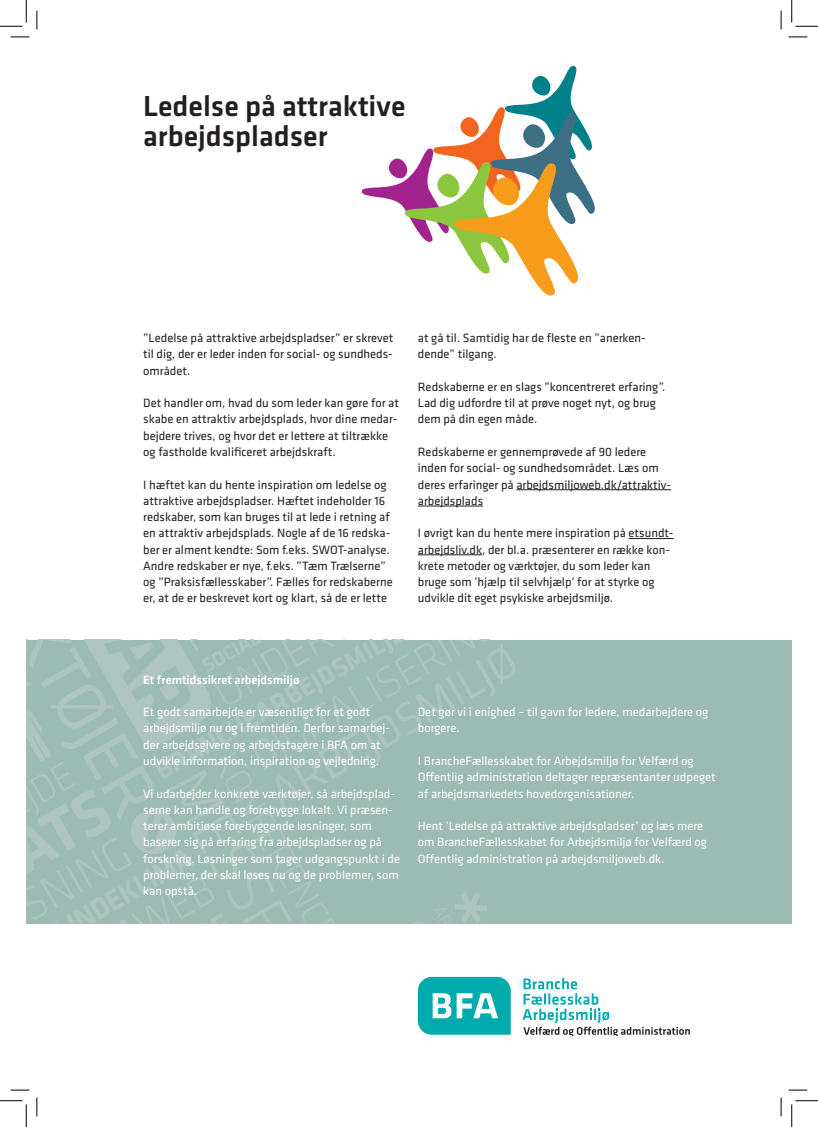
<style>
.page{position:relative;width:818px;height:1127px;background:#fff}
.page>*{position:absolute;margin:0;border:0;box-sizing:border-box;transform-origin:0 0}
.Overskrift_forside{font:500 30px/30px "Klavika";color:#231f20}
.BAR_Brød{font:12.5px/16.2px "Klavika";color:#231f20}
.BAR_Brød-2{font:12.5px/16.2px "Klavika";color:#fff}
.BAR_Brød-3{font:500 12.5px "Klavika";color:#fff}
</style>
<div class="page">
<hr style="left:516px;top:489px;width:155px;height:1px;background:#231f20">
<hr style="left:418px;top:505px;width:65px;height:1px;background:#231f20">
<hr style="left:628px;top:538px;width:45px;height:1px;background:#231f20">
<hr style="left:418px;top:554px;width:64px;height:1px;background:#231f20">
<div style="left:26px;top:639px;width:766px;height:284px;background:#9cbbb2"></div>
<svg style="left:26px;top:639px;width:491px;height:284px"></svg>
<svg style="left:361px;top:65px;width:234px;height:231px"></svg>
<svg style="left:418px;top:976px;width:93px;height:58px"></svg>
<svg style="left:522px;top:977px;width:168px;height:58px"></svg>
<svg style="left:11px;top:36px;width:18px;height:2px"></svg>
<svg style="left:788px;top:36px;width:19px;height:2px"></svg>
<svg style="left:11px;top:1089px;width:18px;height:1px"></svg>
<svg style="left:788px;top:1089px;width:19px;height:1px"></svg>
<svg style="left:36px;top:11px;width:2px;height:18px"></svg>
<svg style="left:36px;top:1097px;width:2px;height:18px"></svg>
<svg style="left:780px;top:11px;width:2px;height:18px"></svg>
<svg style="left:780px;top:1097px;width:2px;height:18px"></svg>
<svg style="left:0;top:0;width:27px;height:27px"></svg>
<svg style="left:0;top:1100px;width:27px;height:26px"></svg>
<svg style="left:791px;top:0;width:27px;height:27px"></svg>
<svg style="left:791px;top:1100px;width:27px;height:26px"></svg>
<p class="Overskrift_forside" style="left:143px;top:90px;width:264px">Ledelse på attraktive arbejdspladser</p>
<p class="BAR_Brød" style="left:143px;top:329px;width:252px;text-align:justify">”Ledelse på attraktive arbejdspladser” er skrevet til dig, der er leder inden for social- og sundheds&shy;området.</p>
<p class="BAR_Brød" style="left:143px;top:394px;width:257px">Det handler om, hvad du som leder kan gøre for at skabe en attraktiv arbejdsplads, hvor dine medar&shy;bejdere trives, og hvor det er lettere at tiltrække og fastholde kvalificeret arbejdskraft.</p>
<p class="BAR_Brød" style="left:143px;top:475px;width:251px">I hæftet kan du hente inspiration om ledelse og attraktive arbejdspladser. Hæftet indeholder 16 redskaber, som kan bruges til at lede i retning af en attraktiv arbejdsplads. Nogle af de 16 redska&shy;ber er alment kendte: Som f.eks. SWOT-analyse.<br>Andre redskaber er nye, f.eks. ”Tæm Trælserne” og ”Praksisfællesskaber”. Fælles for redskaberne er, at de er beskrevet kort og klart, så de er lette</p>
<p class="BAR_Brød" style="left:418px;top:329px;width:229px">at gå til. Samtidig har de fleste en ”anerken&shy;dende” tilgang.</p>
<p class="BAR_Brød" style="left:418px;top:378px;width:249px">Redskaberne er en slags ”koncentreret erfaring”.<br>Lad dig udfordre til at prøve noget nyt, og brug dem på din egen måde.</p>
<p class="BAR_Brød" style="left:418px;top:443px;width:255px">Redskaberne er gennemprøvede af 90 ledere inden for social- og sundhedsområdet. Læs om deres erfaringer på arbejdsmiljoweb.dk/attraktiv&shy;arbejdsplads</p>
<p class="BAR_Brød" style="left:418px;top:524px;width:257px">I øvrigt kan du hente mere inspiration på etsundt&shy;arbejdsliv.dk, der bl.a. præsenterer en række kon&shy;krete metoder og værktøjer, du som leder kan bruge som ’hjælp til selvhjælp’ for at styrke og udvikle dit eget psykiske arbejdsmiljø.</p>
<p class="BAR_Brød-3" style="left:143px;top:671px;width:158px">Et fremtidssikret arbejdsmiljø</p>
<p class="BAR_Brød-2" style="left:143px;top:703px;width:248px">Et godt samarbejde er væsentligt for et godt arbejdsmiljø nu og i fremtiden. Derfor samarbej&shy;der arbejdsgivere og arbejdstagere i BFA om at udvikle information, inspiration og vejledning.</p>
<p class="BAR_Brød-2" style="left:143px;top:784px;width:258px">Vi udarbejder konkrete værktøjer, så arbejdsplad&shy;serne kan handle og forebygge lokalt. Vi præsen&shy;terer ambitiøse forebyggende løsninger, som baserer sig på erfaring fra arbejdspladser og på forskning. Løsninger som tager udgangspunkt i de problemer, der skal løses nu og de problemer, som kan opstå.</p>
<p class="BAR_Brød-2" style="left:418px;top:703px;width:292px">Det gør vi i enighed – til gavn for ledere, medarbejdere og borgere.</p>
<p class="BAR_Brød-2" style="left:418px;top:752px;width:299px">I BrancheFællesskabet for Arbejdsmiljø for Velfærd og<br>Offentlig administration deltager repræsentanter udpeget af arbejdsmarkedets hovedorganisationer.</p>
<p class="BAR_Brød-2" style="left:418px;top:817px;width:291px">Hent ’Ledelse på attraktive arbejdspladser’ og læs mere om BrancheFællesskabet for Arbejdsmiljø for Velfærd og<br>Offentlig administration på arbejdsmiljoweb.dk.</p>
</div>
